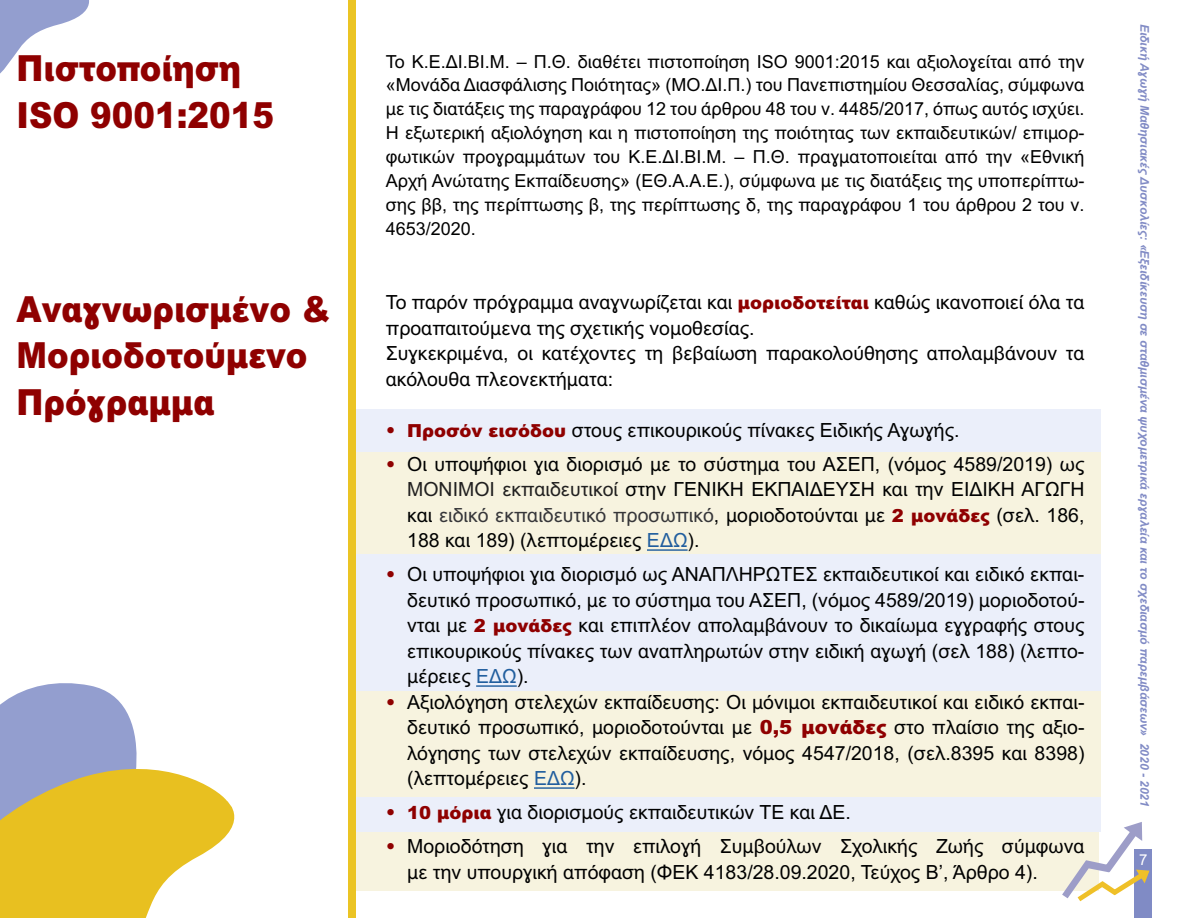
<style>
.page{position:relative;width:1188px;height:918px;background:#fff}
.page>*{position:absolute;margin:0;border:0;box-sizing:border-box;transform-origin:0 0}
.t1{font:900 36px/46.5px "IEP Sans";color:#8f0000;scale:.9 1}
.t2{font:19.5px/25.5px "IEP Sans";color:#000101;text-align:justify}
.t3{font:19.5px/25.5px "IEP Sans";color:#000}
.t4{font:18px/24px "IEP Sans";color:#000101;text-align:justify}
.t5{font:15px "IEP Sans";color:#fff}
.t6{font:italic 700 12px "IEP Sans";letter-spacing:-.005em;color:#818bc5}
.s1{font-weight:900;font-size:18px;color:#8f0000}
.s2{font-weight:900;color:#8f0000}
.s3{color:#212020}
.s4{color:#363639}
.s5{color:#215e9e}
</style>
<div class="page">
<div style="left:1135px;top:849px;width:17px;height:69px;background:#808bc5"></div>
<div style="left:355px;top:409px;width:746px;height:43px;background:#ebeffa"></div>
<div style="left:355px;top:452px;width:746px;height:126px;background:#f7f3df"></div>
<div style="left:355px;top:690px;width:746px;height:107px;background:#f7f3df"></div>
<div style="left:352px;top:831px;width:747px;height:60px;background:#f7f3df"></div>
<div style="left:355px;top:797px;width:746px;height:34px;background:#ebeffa"></div>
<div style="left:355px;top:554px;width:746px;height:136px;background:#ebeffa"></div>
<div style="left:349px;top:0;width:7px;height:918px;background:#ebc424"></div>
<svg style="left:0;top:0;width:89px;height:74px"></svg>
<svg style="left:0;top:683px;width:235px;height:235px"></svg>
<svg style="left:1062px;top:822px;width:88px;height:79px"></svg>
<hr style="left:647px;top:549px;width:41px;height:2px;background:#215e9e">
<hr style="left:476px;top:685px;width:41px;height:2px;background:#215e9e">
<hr style="left:534px;top:787px;width:41px;height:2px;background:#215e9e">
<h1 class="t1" style="left:17px;top:45px;width:288px">Πιστοποίηση<br>ISO 9001:2015</h1>
<p class="t4" style="left:386px;top:50px;width:700px">Το Κ.Ε.ΔΙ.ΒΙ.Μ. – Π.Θ. διαθέτει πιστοποίηση ISO 9001:2015 και αξιολογείται από την «Μονάδα Διασφάλισης Ποιότητας» (ΜΟ.ΔΙ.Π.) του Πανεπιστημίου Θεσσαλίας, σύμφωνα με τις διατάξεις της παραγράφου 12 του άρθρου 48 του ν. 4485/2017, όπως αυτός ισχύει.<br>Η εξωτερική αξιολόγηση και η πιστοποίηση της ποιότητας των εκπαιδευτικών/ επιμορ&shy;φωτικών προγραμμάτων του Κ.Ε.ΔΙ.ΒΙ.Μ. – Π.Θ. πραγματοποιείται από την «Εθνική Αρχή Ανώτατης Εκπαίδευσης» (ΕΘ.Α.Α.Ε.), σύμφωνα με τις διατάξεις της υποπερίπτω&shy;σης ββ, της περίπτωσης β, της περίπτωσης δ, της παραγράφου 1 του άρθρου 2 του ν.<br>4653/2020.</p>
<h1 class="t1" style="left:17px;top:286px;width:351px">Αναγνωρισμένο &amp;<br>Μοριοδοτούμενο<br>Πρόγραμμα</h1>
<p class="t2" style="left:386px;top:290px;width:700px;text-align:left">Το παρόν πρόγραμμα αναγνωρίζεται και <span class="s1">μοριοδοτείται</span> καθώς ικανοποιεί όλα τα προαπαιτούμενα της σχετικής νομοθεσίας.<br>Συγκεκριμένα, οι κατέχοντες τη βεβαίωση παρακολούθησης απολαμβάνουν τα ακόλουθα πλεονεκτήματα:</p>
<p class="t2" style="left:386px;top:418px;width:575px"><span class="s2">•</span> <span class="s1">Προσόν εισόδου</span> στους επικουρικούς πίνακες Ειδικής Αγωγής.</p>
<p class="t2" style="left:407px;top:452px;width:679px;text-indent:-21px"><span class="s2">•</span> Οι υποψήφιοι για διορισμό με το σύστημα του ΑΣΕΠ, (νόμος 4589/2019) ως <span class="s3">ΜΟΝΙΜΟΙ εκπαιδευτικοί</span> στην ΓΕΝΙΚΗ ΕΚΠΑΙΔΕΥΣΗ και την ΕΙΔΙΚΗ ΑΓΩΓΗ και <span class="s4">ειδικό εκπαιδευτικό προσωπικό</span>, μοριοδοτούνται με <span class="s1">2 μονάδες</span> (σελ. 186, 188 και 189) (λεπτομέρειες <span class="s5">ΕΔΩ</span>).</p>
<p class="t2" style="left:407px;top:562px;width:679px;text-indent:-21px"><span class="s2">•</span> Οι υποψήφιοι για διορισμό ως ΑΝΑΠΛΗΡΩΤΕΣ εκπαιδευτικοί και ειδικό εκπαι&shy;δευτικό προσωπικό, με το σύστημα του ΑΣΕΠ, (νόμος 4589/2019) μοριοδοτού&shy;νται με <span class="s1">2 μονάδες</span> και επιπλέον απολαμβάνουν το δικαίωμα εγγραφής στους επικουρικούς πίνακες των αναπληρωτών στην ειδική αγωγή (σελ 188) (λεπτο&shy;μέρειες <span class="s5">ΕΔΩ</span>).</p>
<p class="t2" style="left:407px;top:690px;width:679px;text-indent:-21px"><span class="s2">•</span> Αξιολόγηση στελεχών εκπαίδευσης: Οι μόνιμοι εκπαιδευτικοί και ειδικό εκπαι&shy;δευτικό προσωπικό, μοριοδοτούνται με <span class="s2">0,5 μονάδες</span> στο πλαίσιο της αξιο&shy;λόγησης των στελεχών εκπαίδευσης, νόμος 4547/2018, (σελ.8395 και 8398) (λεπτομέρειες <span class="s5">ΕΔΩ</span>).</p>
<p class="t2" style="left:386px;top:800px;width:466px"><span class="s2">•</span> <span class="s1">10 μόρια</span> για διορισμούς εκπαιδευτικών ΤΕ και ΔΕ.</p>
<p class="t3" style="left:407px;top:834px;width:679px;text-indent:-21px"><span class="s2">•</span> Μοριοδότηση για την επιλογή Συμβούλων Σχολικής Ζωής σύμφωνα με την υπουργική απόφαση (ΦΕΚ 4183/28.09.2020, Τεύχος B’, Άρθρο 4).</p>
<p class="t6" style="left:1152px;top:24px;width:785px;rotate:90deg">Ειδική Αγωγή Μαθησιακές Δυσκολίες: «Εξειδίκευση σε σταθμισμένα ψυχομετρικά εργαλεία και το σχεδιασμό παρεμβάσεων» 2020 - 2021</p>
<p class="t5" style="left:1139px;top:851px;width:10px">7</p>
</div>
